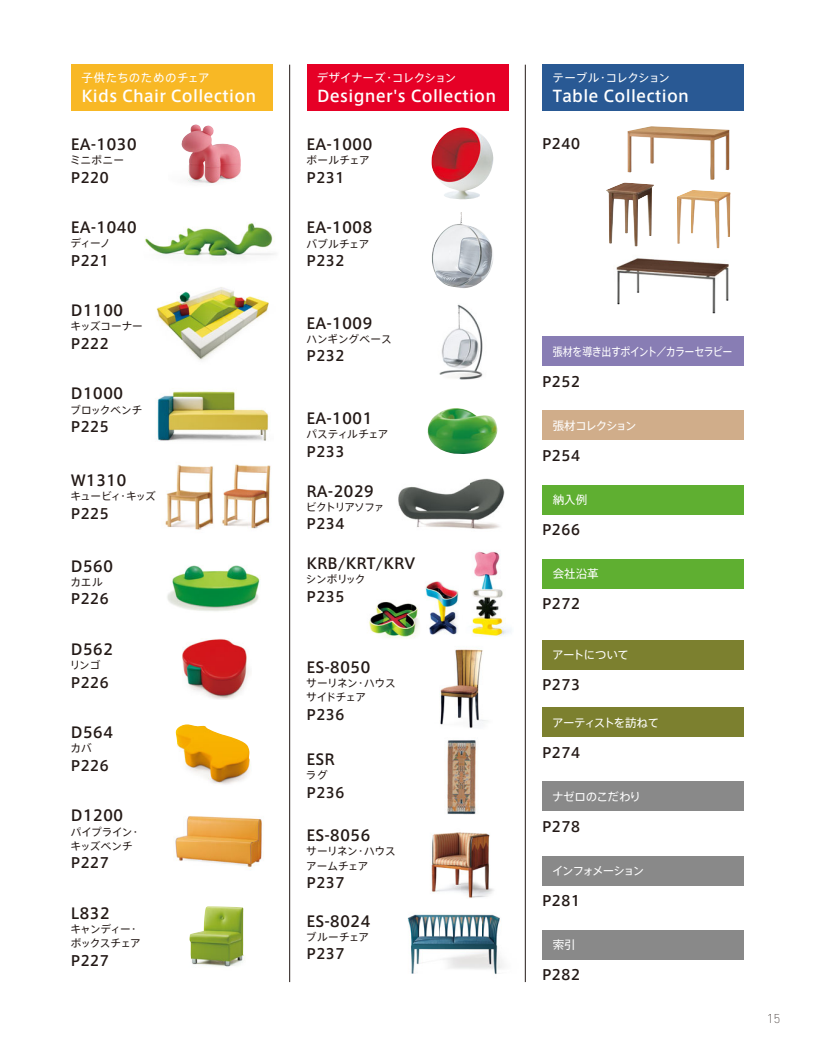
<style>
.page{position:relative;width:815px;height:1053px;background:#fff}
.page>*{position:absolute;margin:0;border:0;box-sizing:border-box;transform-origin:0 0}
.t1{font:16px "Axis Std Medium 90 pv RKSJ H";letter-spacing:.02em;color:#fff}
.t2{font:15px "Axis Std Medium 90 pv RKSJ H";color:#231916}
.t3{font:14.12px "Axis Std Medium 90 pv RKSJ H";color:#231916}
.t4{font:200 13.25px "DIN Next LT Pro";color:#231916}
.t5{font:11.5px "Axis Std Regular 90 pv RKSJ H";letter-spacing:-.05em;color:#fff}
.t6{font:11.5px "Axis Std Regular 90 pv RKSJ H";letter-spacing:-.05em;color:#fff;scale:.87 1}
.t7{font:11.5px "Axis Std Regular 90 pv RKSJ H";letter-spacing:.04em;color:#fff}
.t8{font:11.5px "Axis Std Regular 90 pv RKSJ H";letter-spacing:-.14em;color:#fff}
.t9{font:11.5px "Axis Std Regular 90 pv RKSJ H";letter-spacing:-.11em;color:#fff}
.t10{font:10.62px/14.1px "Axis Std Regular 90 pv RKSJ H";letter-spacing:-.03em;color:#231916}
.t11{font:10.62px/14.1px "Axis Std Regular 90 pv RKSJ H";letter-spacing:-.01em;color:#231916}
.t12{font:10.62px "Axis Std Regular 90 pv RKSJ H";letter-spacing:-.09em;color:#231916}
.t13{font:10.62px/14.1px "Axis Std Regular 90 pv RKSJ H";letter-spacing:-.08em;color:#231916}
.t14{font:10.62px "Axis Std Regular 90 pv RKSJ H";letter-spacing:-.07em;color:#231916}
.t15{font:10.62px "Axis Std Regular 90 pv RKSJ H";letter-spacing:-.005em;color:#231916}
</style>
<div class="page">
<img style="left:145px;top:223px;width:130px;height:37px">
<img style="left:157px;top:391px;width:112px;height:50px">
<img style="left:189px;top:906px;width:55px;height:61px">
<img style="left:431px;top:127px;width:63px;height:72px">
<img style="left:439px;top:304px;width:44px;height:76px">
<img style="left:439px;top:649px;width:48px;height:79px">
<img style="left:181px;top:124px;width:60px;height:60px">
<img style="left:175px;top:816px;width:87px;height:51px">
<img style="left:167px;top:565px;width:93px;height:46px">
<img style="left:182px;top:639px;width:67px;height:61px">
<img style="left:175px;top:724px;width:76px;height:61px">
<img style="left:156px;top:287px;width:113px;height:73px">
<img style="left:432px;top:213px;width:61px;height:75px">
<img style="left:472px;top:551px;width:39px;height:86px">
<img style="left:425px;top:581px;width:34px;height:54px">
<img style="left:369px;top:602px;width:50px;height:36px">
<img style="left:425px;top:599px;width:1px;height:36px">
<img style="left:165px;top:465px;width:49px;height:65px">
<img style="left:222px;top:464px;width:49px;height:65px">
<div style="left:542px;top:410px;width:202px;height:30px;background:#d0ad8a"></div>
<div style="left:542px;top:336px;width:202px;height:30px;background:#887db4"></div>
<div style="left:542px;top:929px;width:202px;height:30px;background:#898989"></div>
<div style="left:542px;top:855px;width:202px;height:30px;background:#898989"></div>
<div style="left:542px;top:781px;width:202px;height:30px;background:#898989"></div>
<div style="left:542px;top:707px;width:202px;height:30px;background:#7c802f"></div>
<div style="left:542px;top:559px;width:202px;height:29px;background:#5faf31"></div>
<div style="left:542px;top:640px;width:202px;height:30px;background:#7c802f"></div>
<div style="left:542px;top:484px;width:202px;height:30px;background:#5faf31"></div>
<div style="left:542px;top:65px;width:202px;height:46px;background:#295994"></div>
<div style="left:71px;top:65px;width:202px;height:46px;background:#f8b825"></div>
<div style="left:306px;top:65px;width:202px;height:46px;background:#e60026"></div>
<img style="left:427px;top:408px;width:71px;height:46px">
<img style="left:398px;top:478px;width:107px;height:52px">
<img style="left:431px;top:832px;width:63px;height:66px">
<img style="left:407px;top:914px;width:96px;height:60px">
<hr style="left:289px;top:65px;width:1px;height:916px;background:#231916">
<hr style="left:525px;top:65px;width:1px;height:916px;background:#231916">
<img style="left:628px;top:126px;width:101px;height:54px">
<img style="left:606px;top:182px;width:48px;height:64px">
<img style="left:677px;top:190px;width:54px;height:58px">
<img style="left:616px;top:258px;width:113px;height:56px">
<img style="left:447px;top:740px;width:29px;height:75px">
<p class="t7" style="left:81px;top:73px;width:130px">子供たちのためのチェア</p>
<p class="t1" style="left:81px;top:90px;width:176px">Kids Chair Collection</p>
<p class="t2" style="left:71px;top:138px;width:68px">EA-1030</p>
<p class="t10" style="left:70px;top:154px;width:55px">ミニポニー</p>
<p class="t3" style="left:71px;top:172px;width:40px">P220</p>
<p class="t2" style="left:71px;top:222px;width:68px">EA-1040</p>
<p class="t10" style="left:71px;top:237px;width:41px">ディーノ</p>
<p class="t3" style="left:71px;top:255px;width:40px">P221</p>
<p class="t2" style="left:71px;top:305px;width:54px">D1100</p>
<p class="t15" style="left:71px;top:322px;width:74px">キッズコーナー</p>
<p class="t3" style="left:71px;top:338px;width:40px">P222</p>
<p class="t2" style="left:71px;top:388px;width:54px">D1000</p>
<p class="t10" style="left:70px;top:404px;width:74px">ブロックベンチ</p>
<p class="t3" style="left:71px;top:421px;width:40px">P225</p>
<p class="t2" style="left:71px;top:474px;width:57px">W1310</p>
<p class="t12" style="left:71px;top:492px;width:87px">キュービィ・キッズ</p>
<p class="t3" style="left:71px;top:508px;width:40px">P225</p>
<p class="t2" style="left:71px;top:560px;width:44px">D560</p>
<p class="t10" style="left:70px;top:576px;width:34px">カエル</p>
<p class="t3" style="left:71px;top:593px;width:40px">P226</p>
<p class="t2" style="left:71px;top:643px;width:44px">D562</p>
<p class="t10" style="left:70px;top:659px;width:32px">リンゴ</p>
<p class="t3" style="left:71px;top:677px;width:40px">P226</p>
<p class="t2" style="left:71px;top:726px;width:44px">D564</p>
<p class="t10" style="left:70px;top:742px;width:23px">カバ</p>
<p class="t3" style="left:71px;top:760px;width:40px">P226</p>
<p class="t2" style="left:71px;top:810px;width:54px">D1200</p>
<p class="t10" style="left:71px;top:825px;width:72px">パイプライン・キッズベンチ</p>
<p class="t3" style="left:71px;top:857px;width:40px">P227</p>
<p class="t2" style="left:71px;top:907px;width:41px">L832</p>
<p class="t13" style="left:71px;top:923px;width:72px">キャンディー・ボックスチェア</p>
<p class="t3" style="left:71px;top:954px;width:40px">P227</p>
<p class="t5" style="left:317px;top:73px;width:141px">デザイナーズ・コレクション</p>
<p class="t1" style="left:317px;top:90px;width:181px">Designer's Collection</p>
<p class="t2" style="left:306px;top:138px;width:68px">EA-1000</p>
<p class="t10" style="left:306px;top:154px;width:65px">ボールチェア</p>
<p class="t3" style="left:306px;top:172px;width:40px">P231</p>
<p class="t2" style="left:306px;top:222px;width:68px">EA-1008</p>
<p class="t10" style="left:306px;top:238px;width:64px">バブルチェア</p>
<p class="t3" style="left:306px;top:255px;width:40px">P232</p>
<p class="t2" style="left:306px;top:317px;width:68px">EA-1009</p>
<p class="t11" style="left:306px;top:333px;width:87px">ハンギングベース</p>
<p class="t3" style="left:306px;top:351px;width:40px">P232</p>
<p class="t2" style="left:306px;top:412px;width:68px">EA-1001</p>
<p class="t14" style="left:306px;top:430px;width:84px">パスティルチェア</p>
<p class="t3" style="left:306px;top:446px;width:40px">P233</p>
<p class="t2" style="left:306px;top:485px;width:69px">RA-2029</p>
<p class="t12" style="left:306px;top:502px;width:80px">ビクトリアソファ</p>
<p class="t3" style="left:306px;top:518px;width:40px">P234</p>
<p class="t2" style="left:306px;top:558px;width:110px">KRB/KRT/KRV</p>
<p class="t10" style="left:306px;top:573px;width:61px">シンボリック</p>
<p class="t3" style="left:306px;top:591px;width:40px">P235</p>
<p class="t2" style="left:306px;top:661px;width:66px">ES-8050</p>
<p class="t10" style="left:306px;top:677px;width:91px">サーリネン・ハウスサイドチェア</p>
<p class="t3" style="left:306px;top:709px;width:40px">P236</p>
<p class="t2" style="left:306px;top:753px;width:30px">ESR</p>
<p class="t10" style="left:306px;top:769px;width:23px">ラグ</p>
<p class="t3" style="left:306px;top:786px;width:40px">P236</p>
<p class="t2" style="left:306px;top:829px;width:66px">ES-8056</p>
<p class="t11" style="left:306px;top:845px;width:91px">サーリネン・ハウスアームチェア</p>
<p class="t3" style="left:306px;top:877px;width:40px">P237</p>
<p class="t2" style="left:306px;top:915px;width:66px">ES-8024</p>
<p class="t10" style="left:306px;top:931px;width:65px">ブルーチェア</p>
<p class="t3" style="left:306px;top:948px;width:40px">P237</p>
<p class="t5" style="left:552px;top:73px;width:119px">テーブル・コレクション</p>
<p class="t1" style="left:553px;top:90px;width:138px">Table Collection</p>
<p class="t3" style="left:542px;top:138px;width:40px">P240</p>
<p class="t6" style="left:553px;top:347px;width:208px">張材を導き出すポイント／カラーセラピー</p>
<p class="t3" style="left:542px;top:376px;width:40px">P252</p>
<p class="t9" style="left:553px;top:421px;width:86px">張材コレクション</p>
<p class="t3" style="left:542px;top:450px;width:40px">P254</p>
<p class="t5" style="left:553px;top:495px;width:36px">納入例</p>
<p class="t3" style="left:542px;top:524px;width:40px">P266</p>
<p class="t5" style="left:553px;top:569px;width:48px">会社沿革</p>
<p class="t3" style="left:542px;top:598px;width:40px">P272</p>
<p class="t5" style="left:552px;top:650px;width:78px">アートについて</p>
<p class="t3" style="left:542px;top:679px;width:40px">P273</p>
<p class="t5" style="left:552px;top:718px;width:108px">アーティストを訪ねて</p>
<p class="t3" style="left:542px;top:747px;width:40px">P274</p>
<p class="t5" style="left:552px;top:792px;width:90px">ナゼロのこだわり</p>
<p class="t3" style="left:542px;top:821px;width:40px">P278</p>
<p class="t8" style="left:552px;top:866px;width:94px">インフォメーション</p>
<p class="t3" style="left:542px;top:895px;width:40px">P281</p>
<p class="t5" style="left:553px;top:940px;width:25px">索引</p>
<p class="t3" style="left:542px;top:969px;width:40px">P282</p>
<p class="t4" style="left:767px;top:1010px;width:15px">15</p>
</div>
